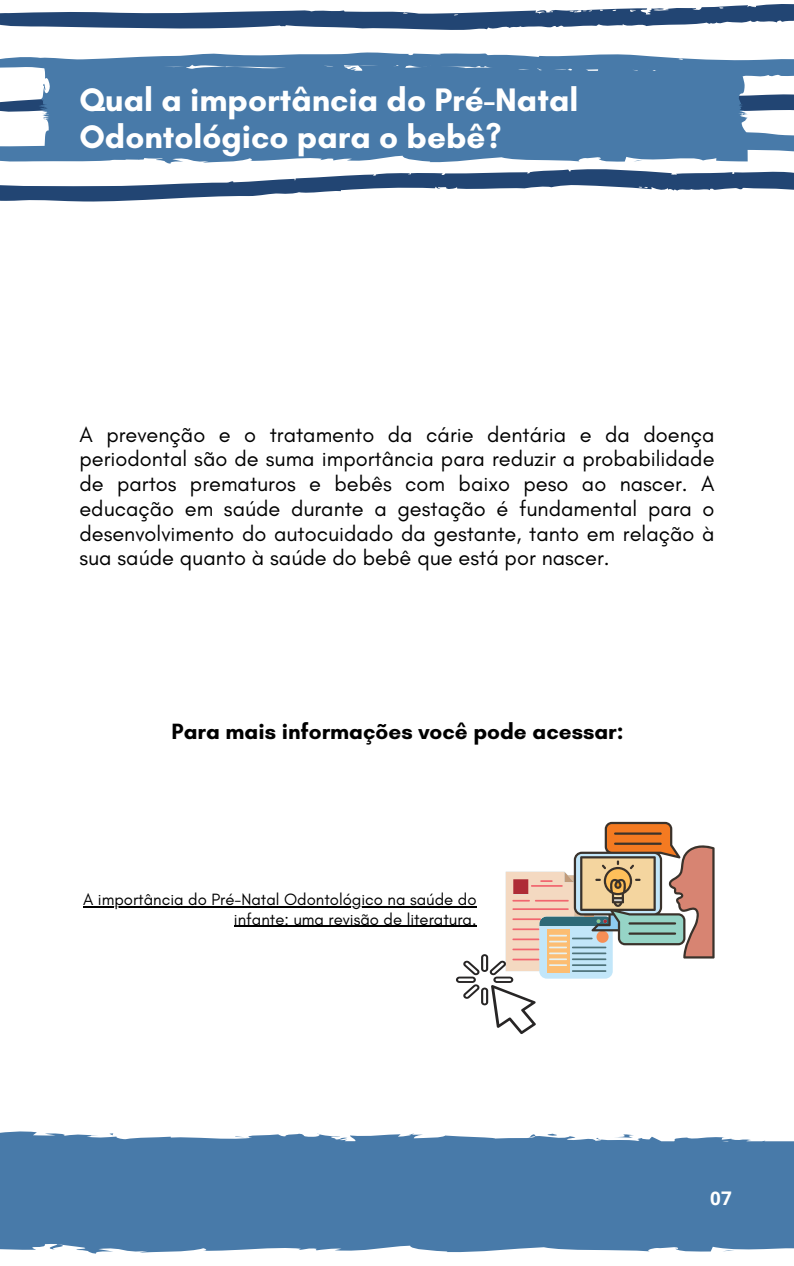
<style>
.page{position:relative;width:794px;height:1266px;background:#fff}
.page>*{position:absolute;margin:0;border:0;box-sizing:border-box;transform-origin:0 0}
.t1{font:700 33.15px/37.7px "Glacial Indifference";color:#fff}
.t2{font:700 22.5px "Glacial Indifference";color:#000}
.t3{font:21.75px/24.8px "Glacial Indifference";color:#000;text-align:justify}
.t4{font:700 18.75px "Open Sans";color:#fff}
.t5{font:16.65px/19.1px "Glacial Indifference";color:#000;text-align:right}
</style>
<div class="page">
<svg style="left:0;top:4px;width:793px;height:26px"></svg>
<svg style="left:0;top:91px;width:793px;height:25px"></svg>
<svg style="left:0;top:52px;width:793px;height:28px"></svg>
<svg style="left:0;top:125px;width:793px;height:77px"></svg>
<svg style="left:38px;top:60px;width:702px;height:104px;background:#5281ad"></svg>
<svg style="left:0;top:1131px;width:793px;height:122px;background:#5684b0"></svg>
<svg style="left:455px;top:822px;width:259px;height:212px"></svg>
<hr style="left:83px;top:906px;width:393px;height:1px;background:#000">
<hr style="left:234px;top:925px;width:242px;height:1px;background:#000">
<p class="t1" style="left:79px;top:80px;width:500px">Qual a importância do Pré-Natal<br>Odontológico para o bebê?</p>
<p class="t3" style="left:79px;top:421px;width:636px">A prevenção e o tratamento da cárie dentária e da doença periodontal são de suma importância para reduzir a probabilidade de partos prematuros e bebês com baixo peso ao nascer. A educação em saúde durante a gestação é fundamental para o desenvolvimento do autocuidado da gestante, tanto em relação à sua saúde quanto à saúde do bebê que está por nascer.</p>
<p class="t2" style="left:171px;top:718px;width:453px">Para mais informações você pode acessar:</p>
<p class="t5" style="left:83px;top:890px;width:394px">A importância do Pré-Natal Odontológico na saúde do infante: uma revisão de literatura.</p>
<p class="t4" style="left:710px;top:1185px;width:23px">07</p>
</div>
